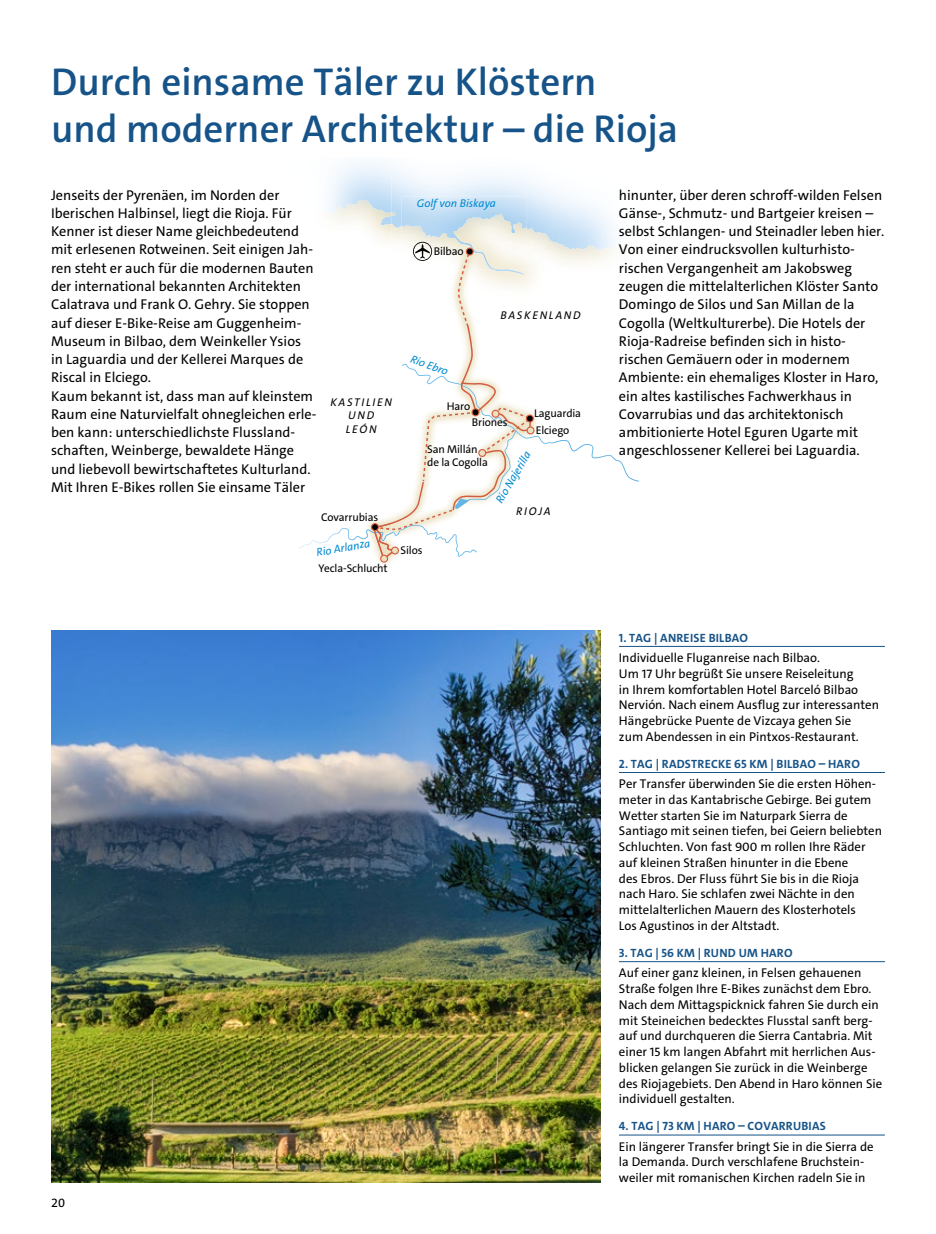
<style>
.page{position:relative;width:936px;height:1234px;background:#fff}
.page>*{position:absolute;margin:0;border:0;box-sizing:border-box;transform-origin:0 0}
.t1{font:600 39px/47.2px "The Sans C5";color:#165388}
.t2{font:14.25px/18.3px "The Sans C5";color:#000}
.t3{font:12.75px/15.8px "The Sans C5";color:#000}
.t4{font:700 12px "The Sans C5";letter-spacing:.02em;color:#165388}
.t5{font:11.25px/17.5px "The Sans C5";letter-spacing:-.01em;color:#000}
.t6{font:italic 11.25px "The Sans C5";color:#008bd2}
.t7{font:italic 11.25px/13.5px "The Sans C5";letter-spacing:.15em;color:#000;text-align:center}
</style>
<div class="page">
<img style="left:391px;top:167px;width:162px;height:45px">
<img style="left:391px;top:212px;width:162px;height:30px">
<img style="left:401px;top:196px;width:125px;height:17px">
<img style="left:401px;top:213px;width:125px;height:29px">
<img style="left:318px;top:200px;width:73px;height:42px">
<svg style="left:299px;top:242px;width:339px;height:320px"></svg>
<hr style="left:619px;top:646px;width:265px;height:1px;background:#165388">
<hr style="left:619px;top:772px;width:265px;height:1px;background:#165388">
<hr style="left:619px;top:961px;width:265px;height:1px;background:#165388">
<hr style="left:619px;top:1134px;width:265px;height:1px;background:#165388">
<img style="left:51px;top:630px;width:550px;height:551px">
<h1 class="t1" style="left:51px;top:58px;width:628px">Durch einsame Täler zu Klöstern<br>und moderner Architektur – die Rioja</h1>
<p class="t2" style="left:619px;top:186px;width:267px">hinunter, über deren schroff-wilden Felsen Gänse-, Schmutz- und Bartgeier kreisen – selbst Schlangen- und Steinadler leben hier.<br>Von einer eindrucksvollen kulturhisto&shy;rischen Vergangenheit am Jakobsweg zeugen die mittelalterlichen Klöster Santo Domingo de Silos und San Millan de la Cogolla (Weltkulturerbe). Die Hotels der Rioja-Radreise befinden sich in histo&shy;rischen Gemäuern oder in modernem Ambiente: ein ehemaliges Kloster in Haro, ein altes kastilisches Fachwerkhaus in Covarrubias und das architektonisch ambitionierte Hotel Eguren Ugarte mit angeschlossener Kellerei bei Laguardia.</p>
<p class="t2" style="left:51px;top:186px;width:267px">Jenseits der Pyrenäen, im Norden der Iberischen Halbinsel, liegt die Rioja. Für Kenner ist dieser Name gleichbedeutend mit erlesenen Rotweinen. Seit einigen Jah&shy;ren steht er auch für die modernen Bauten der international bekannten Architekten Calatrava und Frank O. Gehry. Sie stoppen auf dieser E-Bike-Reise am Guggenheim-Museum in Bilbao, dem Weinkeller Ysios in Laguardia und der Kellerei Marques de Riscal in Elciego.<br>Kaum bekannt ist, dass man auf kleinstem Raum eine Naturvielfalt ohnegleichen erle&shy;ben kann: unterschiedlichste Flussland&shy;schaften, Weinberge, bewaldete Hänge und liebevoll bewirtschaftetes Kulturland.<br>Mit Ihren E-Bikes rollen Sie einsame Täler</p>
<p class="t6" style="left:417px;top:198px;width:81px">Golf von Biskaya</p>
<p class="t5" style="left:434px;top:242px;width:31px">Bilbao</p>
<p class="t7" style="left:500px;top:309px;width:82px">BASKENLAND</p>
<p class="t6" style="left:412px;top:354px;width:41px;rotate:20deg">Rio Ebro</p>
<p class="t5" style="left:446px;top:397px;width:25px">Haro</p>
<p class="t7" style="left:330px;top:396px;width:63px">KASTILIEN<br>UND<br>LEÓN</p>
<p class="t5" style="left:534px;top:404px;width:48px">Laguardia<br>Elciego</p>
<p class="t5" style="left:472px;top:413px;width:37px">Briones</p>
<p class="t5" style="left:427px;top:442px;width:62px;line-height:13.5px">San Millán de la Cogolla</p>
<p class="t6" style="left:494px;top:499px;width:60px;rotate:-59deg">Rio Najerilla</p>
<p class="t3" style="left:51px;top:1194px;width:16px">20</p>
<p class="t5" style="left:321px;top:508px;width:59px">Covarrubias</p>
<p class="t6" style="left:316px;top:548px;width:56px;rotate:-10deg">Rio Arlanza</p>
<p class="t5" style="left:318px;top:559px;width:71px">Yecla-Schlucht</p>
<p class="t5" style="left:400px;top:541px;width:23px">Silos</p>
<p class="t7" style="left:516px;top:505px;width:36px">RIOJA</p>
<p class="t4" style="left:619px;top:629px;width:131px">1. TAG | ANREISE BILBAO</p>
<p class="t3" style="left:619px;top:649px;width:261px">Individuelle Fluganreise nach Bilbao.<br>Um 17 Uhr begrüßt Sie unsere Reiseleitung<br>in Ihrem komfortablen Hotel Barceló Bilbao Nervión. Nach einem Ausflug zur interessanten Hängebrücke Puente de Vizcaya gehen Sie<br>zum Abendessen in ein Pintxos-Restaurant.</p>
<p class="t4" style="left:619px;top:755px;width:242px">2. TAG | RADSTRECKE 65 KM | BILBAO – HARO</p>
<p class="t3" style="left:619px;top:775px;width:264px">Per Transfer überwinden Sie die ersten Höhen&shy;meter in das Kantabrische Gebirge. Bei gutem Wetter starten Sie im Naturpark Sierra de Santiago mit seinen tiefen, bei Geiern beliebten Schluchten. Von fast 900 m rollen Ihre Räder auf kleinen Straßen hinunter in die Ebene<br>des Ebros. Der Fluss führt Sie bis in die Rioja nach Haro. Sie schlafen zwei Nächte in den mittelalterlichen Mauern des Klosterhotels<br>Los Agustinos in der Altstadt.</p>
<p class="t4" style="left:619px;top:944px;width:175px">3. TAG | 56 KM | RUND UM HARO</p>
<p class="t3" style="left:619px;top:964px;width:265px">Auf einer ganz kleinen, in Felsen gehauenen Straße folgen Ihre E-Bikes zunächst dem Ebro.<br>Nach dem Mittagspicknick fahren Sie durch ein mit Steineichen bedecktes Flusstal sanft berg&shy;auf und durchqueren die Sierra Cantabria. Mit einer 15 km langen Abfahrt mit herrlichen Aus&shy;blicken gelangen Sie zurück in die Weinberge des Riojagebiets. Den Abend in Haro können Sie individuell gestalten.</p>
<p class="t4" style="left:619px;top:1118px;width:208px">4. TAG | 73 KM | HARO – COVARRUBIAS</p>
<p class="t3" style="left:619px;top:1138px;width:256px">Ein längerer Transfer bringt Sie in die Sierra de la Demanda. Durch verschlafene Bruchstein&shy;weiler mit romanischen Kirchen radeln Sie in</p>
</div>
